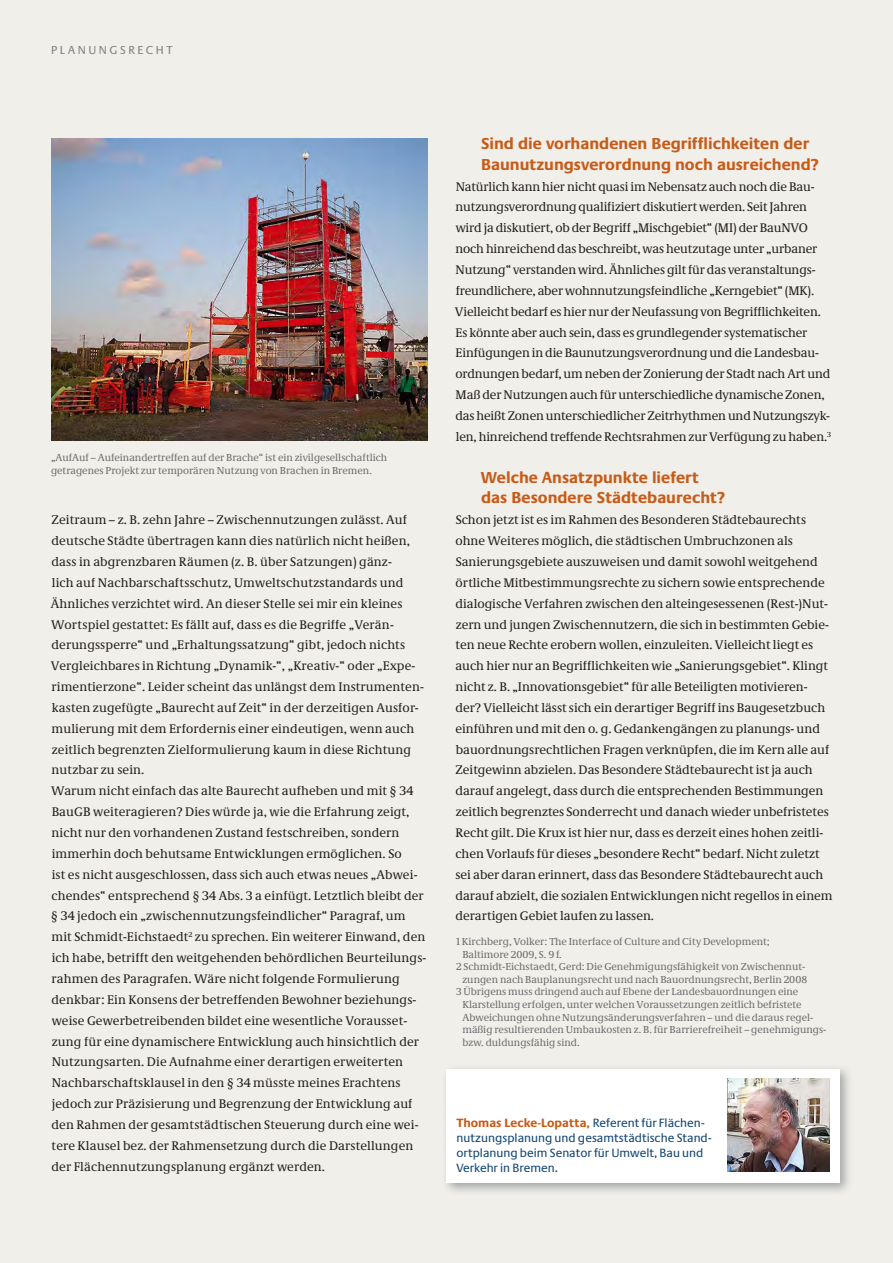
<style>
.page{position:relative;width:893px;height:1263px;background:#f1efe9}
.page>*{position:absolute;margin:0;border:0;box-sizing:border-box;transform-origin:0 0}
.t1{font:700 16.5px/20.9px "Neue Praxis";color:#c85b18}
.t2{font:12.9px/20.9px "Neue Demos";color:#231f20}
.t3{font:12.45px/15px "Neue Praxis";color:#174876}
.t4{font:12px "Neue Praxis";letter-spacing:.215em;color:#808285}
.t5{font:10.5px/12.6px "Neue Demos";color:#6c6d70}
.s1{font-weight:700;color:#c85b18}
</style>
<div class="page">
<div style="left:442px;top:1064px;width:411px;height:131px;background:#8b9194;opacity:.75"></div>
<div style="left:446px;top:1068px;width:394px;height:114px;background:#fff"></div>
<img style="left:727px;top:1078px;width:102px;height:94px">
<img style="left:51px;top:138px;width:376px;height:303px">
<p class="t4" style="left:51px;top:43px;width:123px">PLANUNGSRECHT</p>
<p class="t5" style="left:51px;top:451px;width:338px">„AufAuf – Aufeinandertreffen auf der Brache“ ist ein zivilgesellschaftlich getragenes Projekt zur temporären Nutzung von Brachen in Bremen.</p>
<p class="t2" style="left:51px;top:509px;width:377px">Zeitraum – z. B. zehn Jahre – Zwischennutzungen zulässt. Auf deutsche Städte übertragen kann dies natürlich nicht heißen, dass in abgrenzbaren Räumen (z. B. über Satzungen) gänz-<br>lich auf Nachbarschaftsschutz, Umweltschutzstandards und Ähnliches verzichtet wird. An dieser Stelle sei mir ein kleines Wortspiel gestattet: Es fällt auf, dass es die Begriffe „Verän&shy;derungssperre“ und „Erhaltungssatzung“ gibt, jedoch nichts Vergleichbares in Richtung „Dynamik-“, „Kreativ-“ oder „Expe&shy;rimentierzone“. Leider scheint das unlängst dem Instrumenten&shy;kasten zugefügte „Baurecht auf Zeit“ in der derzeitigen Ausfor&shy;mulierung mit dem Erfordernis einer eindeutigen, wenn auch zeitlich begrenzten Zielformulierung kaum in diese Richtung nutzbar zu sein.<br>Warum nicht einfach das alte Baurecht aufheben und mit § 34<br>BauGB weiteragieren? Dies würde ja, wie die Erfahrung zeigt, nicht nur den vorhandenen Zustand festschreiben, sondern immerhin doch behutsame Entwicklungen ermöglichen. So<br>ist es nicht ausgeschlossen, dass sich auch etwas neues „Abwei&shy;chendes“ entsprechend § 34 Abs. 3 a einfügt. Letztlich bleibt der § 34 jedoch ein „zwischennutzungsfeindlicher“ Paragraf, um mit Schmidt-Eichstaedt<sup>2</sup> zu sprechen. Ein weiterer Einwand, den ich habe, betrifft den weitgehenden behördlichen Beurteilungs&shy;rahmen des Paragrafen. Wäre nicht folgende Formulierung denkbar: Ein Konsens der betreffenden Bewohner beziehungs&shy;weise Gewerbetreibenden bildet eine wesentliche Vorausset&shy;zung für eine dynamischere Entwicklung auch hinsichtlich der Nutzungsarten. Die Aufnahme einer derartigen erweiterten Nachbarschaftsklausel in den § 34 müsste meines Erachtens jedoch zur Präzisierung und Begrenzung der Entwicklung auf den Rahmen der gesamtstädtischen Steuerung durch eine wei&shy;tere Klausel bez. der Rahmensetzung durch die Darstellungen der Flächennutzungsplanung ergänzt werden.</p>
<h3 class="t1" style="left:481px;top:133px;width:339px">Sind die vorhandenen Begrifflichkeiten der<br>Baunutzungsverordnung noch ausreichend?</h3>
<p class="t2" style="left:455px;top:176px;width:378px">Natürlich kann hier nicht quasi im Nebensatz auch noch die Bau&shy;nutzungsverordnung qualifiziert diskutiert werden. Seit Jahren wird ja diskutiert, ob der Begriff „Mischgebiet“ (MI) der BauNVO noch hinreichend das beschreibt, was heutzutage unter „urbaner Nutzung“ verstanden wird. Ähnliches gilt für das veranstaltungs&shy;freundlichere, aber wohnnutzungsfeindliche „Kerngebiet“ (MK).<br>Vielleicht bedarf es hier nur der Neufassung von Begrifflichkeiten.<br>Es könnte aber auch sein, dass es grundlegender systematischer Einfügungen in die Baunutzungsverordnung und die Landesbau&shy;ordnungen bedarf, um neben der Zonierung der Stadt nach Art und Maß der Nutzungen auch für unterschiedliche dynamische Zonen, das heißt Zonen unterschiedlicher Zeitrhythmen und Nutzungszyk&shy;len, hinreichend treffende Rechtsrahmen zur Verfügung zu haben.<sup>3</sup></p>
<h3 class="t1" style="left:481px;top:466px;width:246px">Welche Ansatzpunkte liefert das Besondere Städtebaurecht?</h3>
<p class="t2" style="left:455px;top:509px;width:379px">Schon jetzt ist es im Rahmen des Besonderen Städtebaurechts ohne Weiteres möglich, die städtischen Umbruchzonen als Sanierungsgebiete auszuweisen und damit sowohl weitgehend örtliche Mitbestimmungsrechte zu sichern sowie entsprechende dialogische Verfahren zwischen den alteingesessenen (Rest-)Nut&shy;zern und jungen Zwischennutzern, die sich in bestimmten Gebie&shy;ten neue Rechte erobern wollen, einzuleiten. Vielleicht liegt es auch hier nur an Begrifflichkeiten wie „Sanierungsgebiet“. Klingt nicht z. B. „Innovationsgebiet“ für alle Beteiligten motivieren&shy;der? Vielleicht lässt sich ein derartiger Begriff ins Baugesetzbuch einführen und mit den o. g. Gedankengängen zu planungs- und bauordnungsrechtlichen Fragen verknüpfen, die im Kern alle auf Zeitgewinn abzielen. Das Besondere Städtebaurecht ist ja auch darauf angelegt, dass durch die entsprechenden Bestimmungen zeitlich begrenztes Sonderrecht und danach wieder unbefristetes Recht gilt. Die Krux ist hier nur, dass es derzeit eines hohen zeitli&shy;chen Vorlaufs für dieses „besondere Recht“ bedarf. Nicht zuletzt sei aber daran erinnert, dass das Besondere Städtebaurecht auch darauf abzielt, die sozialen Entwicklungen nicht regellos in einem derartigen Gebiet laufen zu lassen.</p>
<p class="t5" style="left:456px;top:935px;width:315px">1 Kirchberg, Volker: The Interface of Culture and City Development;</p>
<p class="t5" style="left:462px;top:947px;width:101px">Baltimore 2009, S. 9 f.</p>
<p class="t5" style="left:456px;top:960px;width:351px">2 Schmidt-Eichstaedt, Gerd: Die Genehmigungsfähigkeit von Zwischennut-</p>
<p class="t5" style="left:462px;top:973px;width:346px">zungen nach Bauplanungsrecht und nach Bauordnungsrecht, Berlin 2008</p>
<p class="t5" style="left:456px;top:985px;width:344px">3 Übrigens muss dringend auch auf Ebene der Landesbauordnungen eine</p>
<p class="t5" style="left:462px;top:998px;width:341px">Klarstellung erfolgen, unter welchen Voraussetzungen zeitlich befristete</p>
<p class="t5" style="left:462px;top:1010px;width:352px">Abweichungen ohne Nutzungsänderungsverfahren – und die daraus regel-</p>
<p class="t5" style="left:462px;top:1023px;width:365px">mäßig resultierenden Umbaukosten z. B. für Barrierefreiheit – genehmigungs-</p>
<p class="t5" style="left:462px;top:1036px;width:119px">bzw. duldungsfähig sind.</p>
<p class="t3" style="left:456px;top:1115px;width:257px"><span class="s1">Thomas Lecke-Lopatta,</span> Referent für Flächen&shy;nutzungsplanung und gesamtstädtische Stand&shy;ortplanung beim Senator für Umwelt, Bau und Verkehr in Bremen.</p>
</div>
